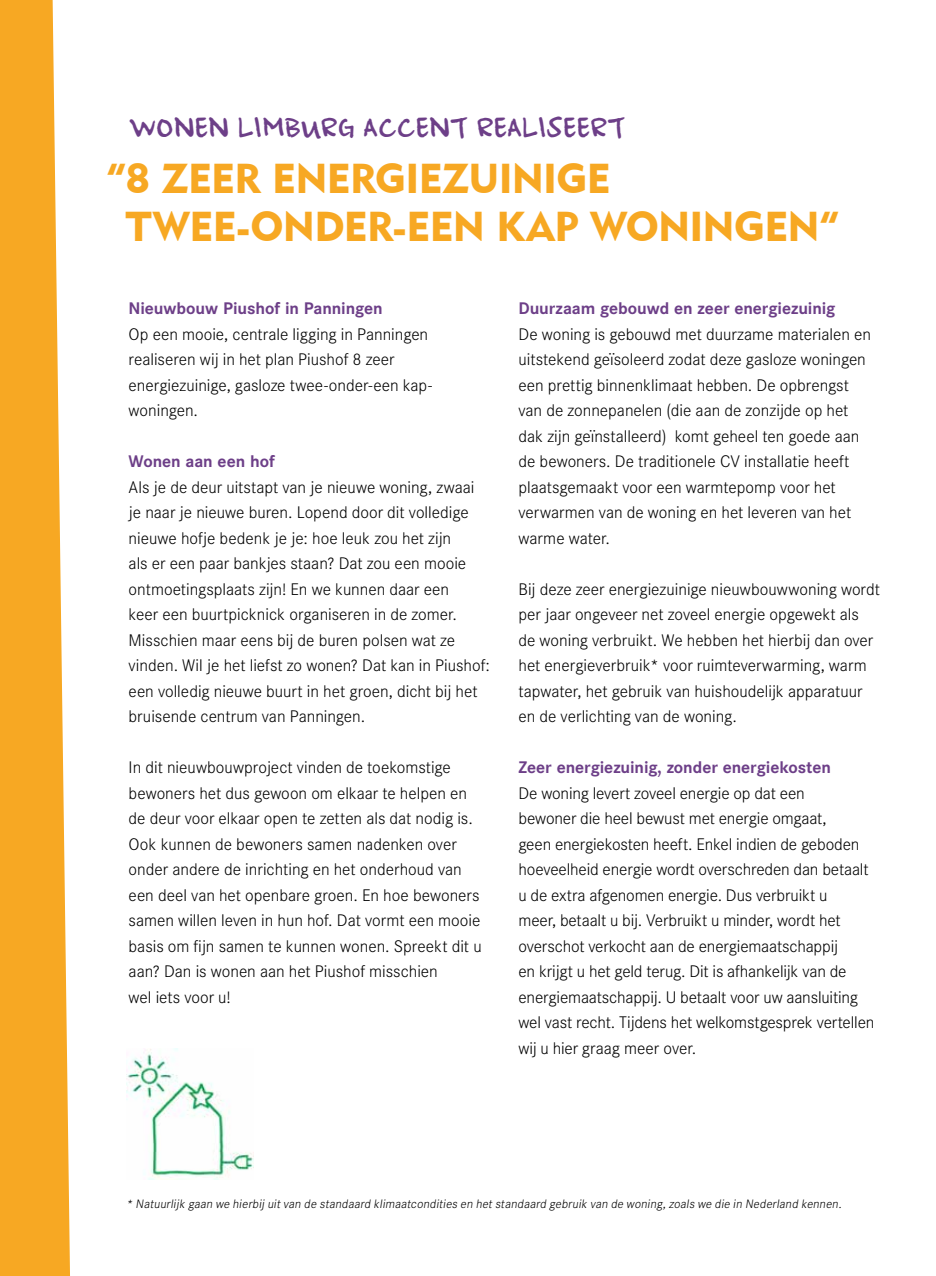
<style>
.page{position:relative;width:936px;height:1276px;background:#fff}
.page>*{position:absolute;margin:0;border:0;box-sizing:border-box;transform-origin:0 0}
.t1{font:41.55px/48px "Geometric 415 BT Black A";letter-spacing:-.015em;color:#f7a823}
.t2{font:30px "Ampersand";color:#6d3f88}
.t3{font:300 16.5px/25.5px "Corporate S";color:#000}
.t4{font:700 16.5px "Corporate S";letter-spacing:-.005em;color:#6d3f88}
.t5{font:italic 300 12px "Corporate S";color:#000}
</style>
<div class="page">
<svg style="left:0;top:0;width:70px;height:1276px;background:#f7b23c"></svg>
<img style="left:126px;top:1048px;width:127px;height:131px">
<h2 class="t2" style="left:128px;top:113px;width:498px">WONEN LIMBURG ACCENT REALISEERT</h2>
<h1 class="t1" style="left:126px;top:153px;width:715px;text-indent:-20px">“8 ZEER ENERGIEZUINIGE<br>TWEE-ONDER-EEN KAP WONINGEN”</h1>
<p class="t4" style="left:129px;top:298px;width:255px">Nieuwbouw Piushof in Panningen</p>
<p class="t3" style="left:129px;top:321px;width:305px">Op een mooie, centrale ligging in Panningen realiseren wij in het plan Piushof 8 zeer energiezuinige, gasloze twee-onder-een kap&shy;woningen.</p>
<p class="t4" style="left:129px;top:451px;width:148px">Wonen aan een hof</p>
<p class="t3" style="left:129px;top:474px;width:363px">Als je de deur uitstapt van je nieuwe woning, zwaai je naar je nieuwe buren. Lopend door dit volledige nieuwe hofje bedenk je je: hoe leuk zou het zijn<br>als er een paar bankjes staan? Dat zou een mooie ontmoetingsplaats zijn! En we kunnen daar een<br>keer een buurtpicknick organiseren in de zomer.<br>Misschien maar eens bij de buren polsen wat ze vinden. Wil je het liefst zo wonen? Dat kan in Piushof: een volledig nieuwe buurt in het groen, dicht bij het bruisende centrum van Panningen.</p>
<p class="t3" style="left:129px;top:755px;width:354px">In dit nieuwbouwproject vinden de toekomstige bewoners het dus gewoon om elkaar te helpen en de deur voor elkaar open te zetten als dat nodig is.<br>Ook kunnen de bewoners samen nadenken over onder andere de inrichting en het onderhoud van een deel van het openbare groen. En hoe bewoners samen willen leven in hun hof. Dat vormt een mooie basis om fijn samen te kunnen wonen. Spreekt dit u aan? Dan is wonen aan het Piushof misschien<br>wel iets voor u!</p>
<p class="t4" style="left:518px;top:298px;width:318px">Duurzaam gebouwd en zeer energiezuinig</p>
<p class="t3" style="left:518px;top:321px;width:354px">De woning is gebouwd met duurzame materialen en uitstekend geïsoleerd zodat deze gasloze woningen een prettig binnenklimaat hebben. De opbrengst van de zonnepanelen (die aan de zonzijde op het dak zijn geïnstalleerd) komt geheel ten goede aan de bewoners. De traditionele CV installatie heeft plaatsgemaakt voor een warmtepomp voor het verwarmen van de woning en het leveren van het warme water.</p>
<p class="t3" style="left:518px;top:576px;width:363px">Bij deze zeer energiezuinige nieuwbouwwoning wordt per jaar ongeveer net zoveel energie opgewekt als de woning verbruikt. We hebben het hierbij dan over het energieverbruik* voor ruimteverwarming, warm tapwater, het gebruik van huishoudelijk apparatuur en de verlichting van de woning.</p>
<p class="t4" style="left:518px;top:757px;width:314px">Zeer energiezuinig, zonder energiekosten</p>
<p class="t3" style="left:518px;top:780px;width:357px">De woning levert zoveel energie op dat een<br>bewoner die heel bewust met energie omgaat,<br>geen energiekosten heeft. Enkel indien de geboden hoeveelheid energie wordt overschreden dan betaalt u de extra afgenomen energie. Dus verbruikt u<br>meer, betaalt u bij. Verbruikt u minder, wordt het overschot verkocht aan de energiemaatschappij<br>en krijgt u het geld terug. Dit is afhankelijk van de energiemaatschappij. U betaalt voor uw aansluiting wel vast recht. Tijdens het welkomstgesprek vertellen wij u hier graag meer over.</p>
<p class="t5" style="left:126px;top:1197px;width:719px">* Natuurlijk gaan we hierbij uit van de standaard klimaatcondities en het standaard gebruik van de woning, zoals we die in Nederland kennen.</p>
</div>
